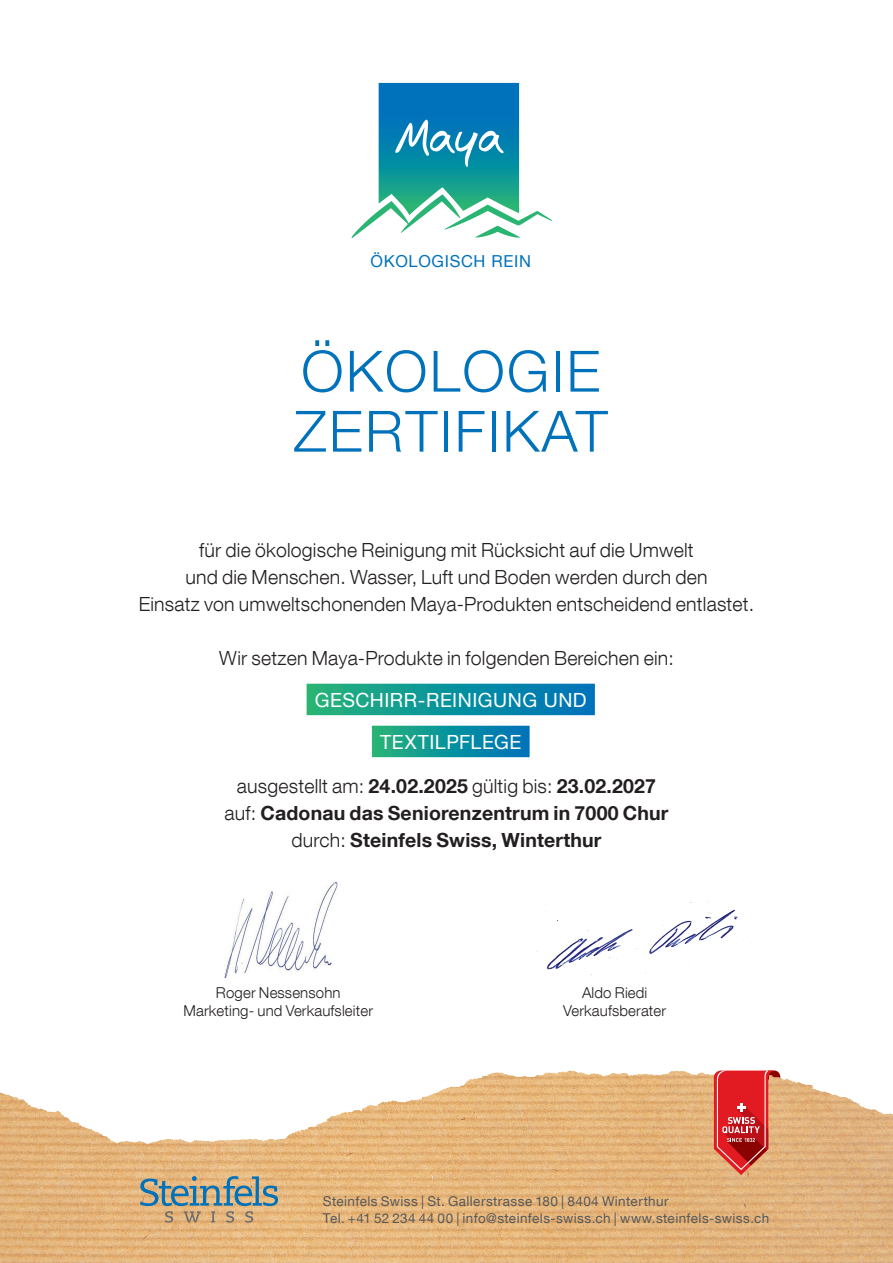
<style>
.page{position:relative;width:893px;height:1263px;background:#fff}
.page>*{position:absolute;margin:0;border:0;box-sizing:border-box;transform-origin:0 0}
.t1{font:300 57px/60px "Helvetica Neue LT Com";letter-spacing:.04em;color:#0072bc}
.t2{font:300 19.5px/27px "Helvetica Neue LT Com";letter-spacing:.01em;color:#231f20;text-align:center}
.t3{font:700 19.5px/27px "Helvetica Neue LT Com";letter-spacing:.01em;color:#231f20;text-align:center}
.t4{font:19.5px/42px "Helvetica Neue LT Com";letter-spacing:.025em;color:#fff;text-align:center}
.t5{font:16.5px "Helvetica Neue LT Com";letter-spacing:.04em;color:#0072bc}
.t6{font:300 15px/18px "Helvetica Neue LT Com";letter-spacing:.01em;color:#231f20;text-align:center}
.t7{font:13.5px/16.2px "Helvetica Neue LT Com";letter-spacing:.03em;color:#57585a}
.s1{font-weight:300}
</style>
<div class="page">
<img style="left:0;top:1070px;width:893px;height:193px">
<svg style="left:140px;top:1176px;width:138px;height:46px;background:#b0a58a"></svg>
<svg style="left:714px;top:1070px;width:66px;height:105px;background:#d85349"></svg>
<div style="left:307px;top:684px;width:288px;height:31px;background:linear-gradient(to right,#22b479,#0071be)"></div>
<div style="left:372px;top:726px;width:158px;height:31px;background:linear-gradient(to right,#22b479,#0072be)"></div>
<img style="left:536px;top:900px;width:207px;height:75px">
<img style="left:224px;top:881px;width:114px;height:97px">
<svg style="left:379px;top:83px;width:140px;height:132px;background:#2796b1"></svg>
<p class="t5" style="left:370px;top:251px;width:162px">ÖKOLOGISCH REIN</p>
<h1 class="t1" style="left:294px;top:340px;width:315px">ÖKOLOGIE<br>ZERTIFIKAT</h1>
<p class="t2" style="left:139px;top:536px;width:617px">für die ökologische Reinigung mit Rücksicht auf die Umwelt<br>und die Menschen. Wasser, Luft und Boden werden durch den<br>Einsatz von umweltschonenden Maya-Produkten entscheidend entlastet.</p>
<p class="t2" style="left:219px;top:644px;width:456px">Wir setzen Maya-Produkte in folgenden Bereichen ein:</p>
<p class="t4" style="left:315px;top:679px;width:273px">GESCHIRR-REINIGUNG UND<br>TEXTILPFLEGE</p>
<p class="t3" style="left:225px;top:771px;width:445px"><span class="s1">ausgestellt am:</span> 24.02.2025 <span class="s1">gültig bis:</span> 23.02.2027 <span class="s1">auf:</span> Cadonau das Seniorenzentrum in 7000 Chur <span class="s1">durch:</span> Steinfels Swiss, Winterthur</p>
<p class="t6" style="left:184px;top:983px;width:191px">Roger Nessensohn<br>Marketing- und Verkaufsleiter</p>
<p class="t6" style="left:563px;top:983px;width:104px">Aldo Riedi<br>Verkaufsberater</p>
<p class="t7" style="left:323px;top:1193px;width:448px">Steinfels Swiss | St. Gallerstrasse 180 | 8404 Winterthur<br>Tel. +41 52 234 44 00 | info@steinfels-swiss.ch | www.steinfels-swiss.ch</p>
</div>
